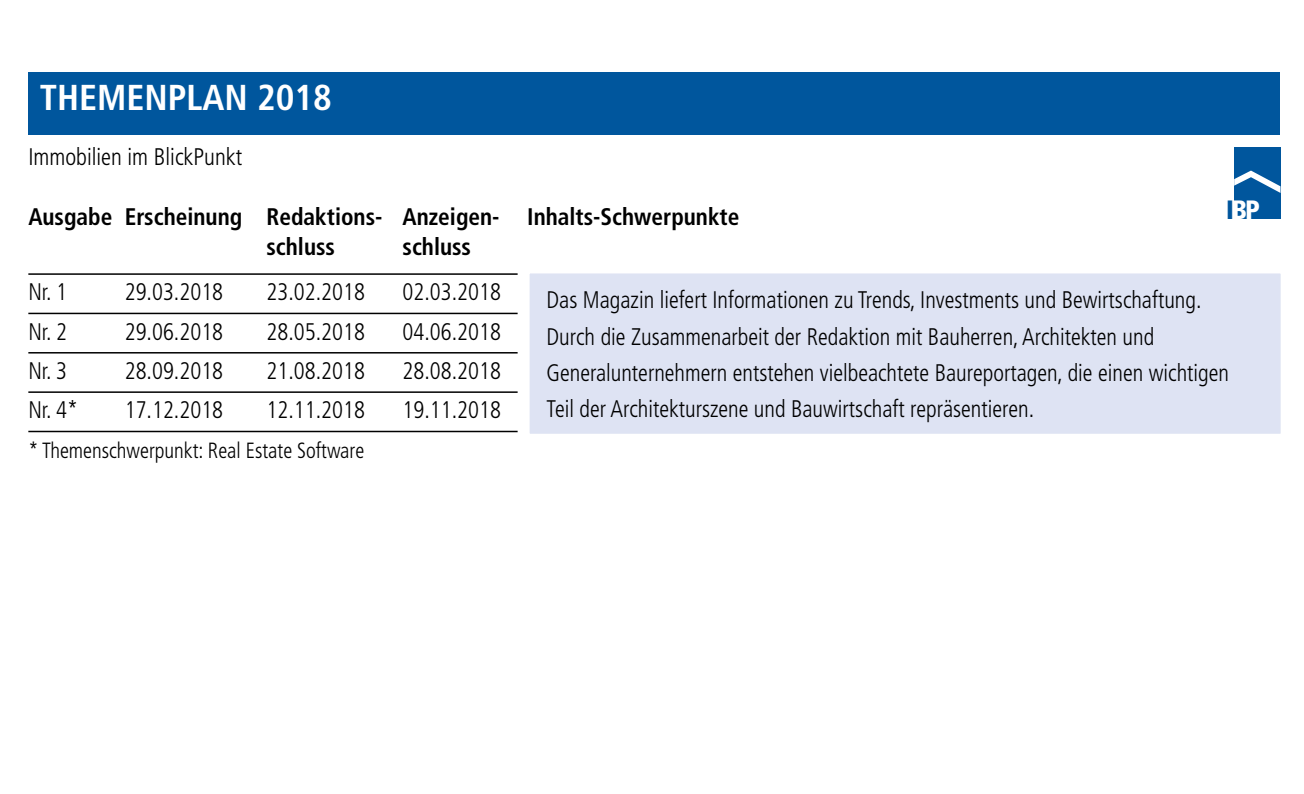
<style>
.page{position:relative;width:1304px;height:794px;background:#fff}
.page>*{position:absolute;margin:0;border:0;box-sizing:border-box;transform-origin:0 0}
.t1{font:700 condensed 36px "Frutiger";color:#fff}
.t2{font:900 condensed 26.4px "Frutiger";color:#fff}
.t3{font:300 condensed 24px/36px "Frutiger";color:#000;scale:.95 1}
.t4{font:700 condensed 24px/30px "Frutiger";color:#000}
.t5{font:300 condensed 24px "Frutiger";color:#000}
.t6{font:300 condensed 22px "Frutiger";color:#000;scale:.95 1}
.s1{color:#00569d}
</style>
<div class="page">
<div style="left:28px;top:72px;width:1251px;height:62px;background:#00569d"></div>
<hr style="left:28px;top:273px;width:1251px;height:2px;background:#000">
<hr style="left:28px;top:313px;width:1251px;height:1px;background:#000">
<hr style="left:28px;top:352px;width:1251px;height:1px;background:#000">
<hr style="left:28px;top:391px;width:1251px;height:2px;background:#000">
<hr style="left:28px;top:431px;width:1251px;height:1px;background:#000">
<div style="left:1234px;top:147px;width:46px;height:72px;background:#00569d"></div>
<svg style="left:1234px;top:171px;width:46px;height:22px"></svg>
<div style="left:524px;top:267px;width:763px;height:173px;background:#dee3f3"></div>
<div style="left:518px;top:261px;width:775px;height:185px;border:12px solid #fff"></div>
<h1 class="t1" style="left:40px;top:76px;width:294px">THEMENPLAN 2018</h1>
<p class="t5" style="left:28px;top:143px;width:215px">Immobilien im BlickPunkt</p>
<p class="t4" style="left:266px;top:202px;width:474px;text-indent:-238px">Ausgabe Erscheinung Redaktions- Anzeigen- Inhalts-Schwerpunkte schluss</p>
<p class="t4" style="left:403px;top:232px;width:70px">schluss</p>
<p class="t2" style="left:1226px;top:194px;width:35px"><span class="s1">I</span>BP</p>
<p class="t3" style="left:28px;top:274px;width:42px">Nr. 1</p>
<p class="t3" style="left:125px;top:274px;width:105px">29.03.2018</p>
<p class="t3" style="left:266px;top:274px;width:105px">23.02.2018</p>
<p class="t3" style="left:403px;top:274px;width:105px">02.03.2018</p>
<p class="t3" style="left:28px;top:314px;width:42px">Nr. 2</p>
<p class="t3" style="left:125px;top:314px;width:105px">29.06.2018</p>
<p class="t3" style="left:266px;top:314px;width:105px">28.05.2018</p>
<p class="t3" style="left:403px;top:314px;width:105px">04.06.2018</p>
<p class="t3" style="left:28px;top:353px;width:42px">Nr. 3</p>
<p class="t3" style="left:125px;top:353px;width:105px">28.09.2018</p>
<p class="t3" style="left:266px;top:353px;width:105px">21.08.2018</p>
<p class="t3" style="left:403px;top:353px;width:105px">28.08.2018</p>
<p class="t3" style="left:28px;top:392px;width:54px">Nr. 4*</p>
<p class="t3" style="left:125px;top:392px;width:105px">17.12.2018</p>
<p class="t3" style="left:266px;top:392px;width:105px">12.11.2018</p>
<p class="t3" style="left:403px;top:392px;width:105px">19.11.2018</p>
<p class="t6" style="left:28px;top:438px;width:355px">* Themenschwerpunkt: Real Estate Software</p>
<p class="t3" style="left:547px;top:282px;width:720px">Das Magazin liefert Informationen zu Trends, Investments und Bewirtschaftung.<br>Durch die Zusammenarbeit der Redaktion mit Bauherren, Architekten und Generalunternehmern entstehen vielbeachtete Baureportagen, die einen wichtigen Teil der Architekturszene und Bauwirtschaft repräsentieren.</p>
</div>
